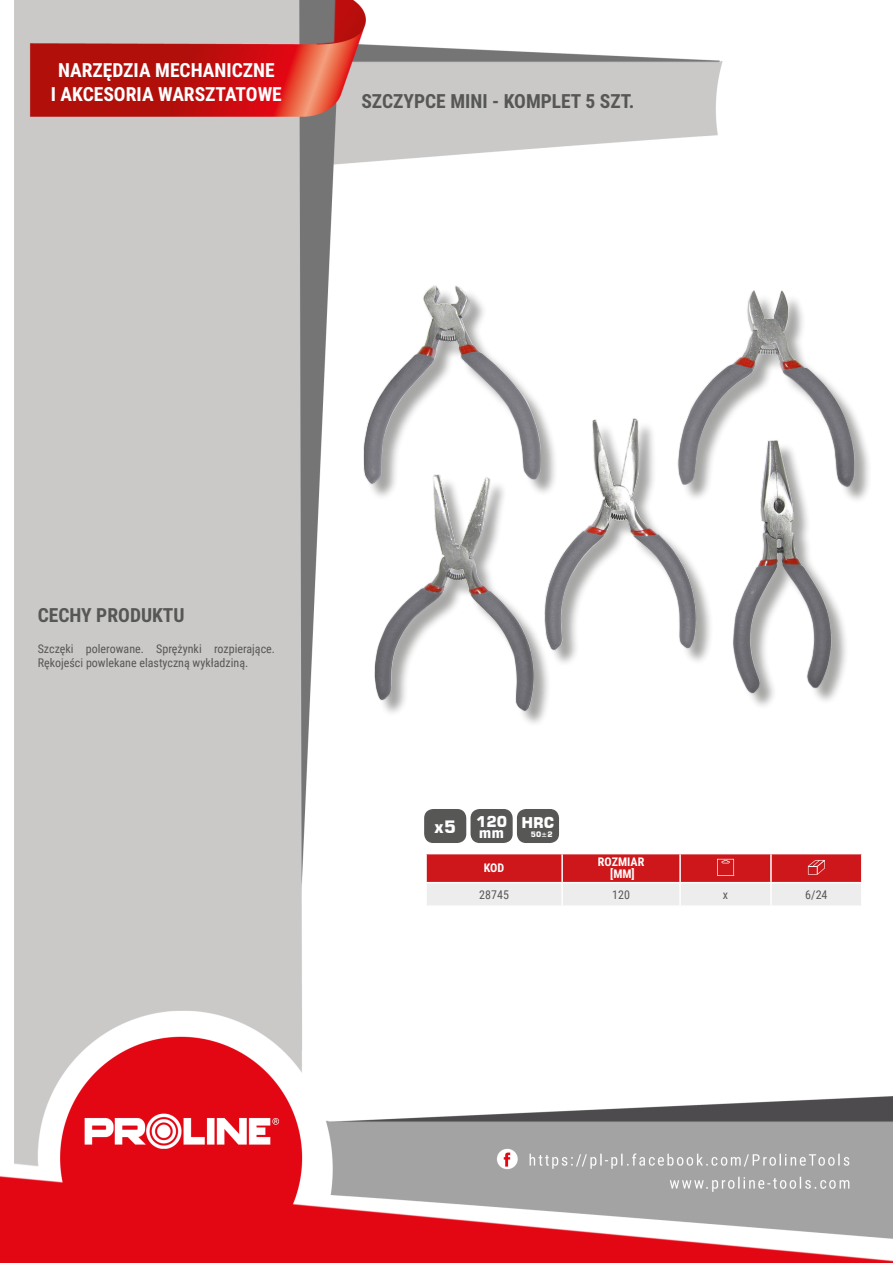
<style>
.page{position:relative;width:893px;height:1263px;background:#fff}
.page>*{position:absolute;margin:0;border:0;box-sizing:border-box;transform-origin:0 0}
.NagĹ_Ăłwek{font:700 19.5px/23.4px "Roboto Condensed";color:#fff;text-align:center}
.Lewo_bez_dzielenia{font:700 19.5px "Roboto Condensed";color:#575756}
.MateriaĹ__CECHY{font:700 19.5px "Roboto Condensed";color:#575756}
.t1{font:700 17.1px "Square 721 BT";color:#fff}
.t2{font:700 14.85px/10.4px "Square 721 BT";color:#fff}
.Opisy{font:12px/14.4px "Roboto Condensed";color:#575756}
.Center{font:12px "Roboto Condensed";color:#575756}
.Ĺšrodek_bez_dzieleni{font:700 12px "Roboto Condensed";color:#fff}
.Indeks{font:12px "Roboto Condensed";color:#575756}
.Ĺšrodek__wymuszenie{font:700 12px "Roboto Condensed";color:#fff}
.Tabelka_nagĹ_Ăłwek{font:700 12px "Roboto Condensed";color:#fff}
.t3{font:700 7.5px "Square 721 BT";color:#fff}
</style>
<div class="page">
<img style="left:0;top:0;width:893px;height:1263px">
<div style="left:366px;top:288px;width:506px;height:440px;background:#1d1d1b;opacity:.4"></div>
<img style="left:363px;top:285px;width:491px;height:426px">
<hr style="left:425px;top:854px;width:2px;height:28px;background:#fff">
<hr style="left:425px;top:883px;width:2px;height:22px;background:#fff">
<hr style="left:425px;top:853px;width:137px;height:1px;background:#fff">
<hr style="left:425px;top:882px;width:137px;height:1px;background:#fff">
<hr style="left:425px;top:905px;width:137px;height:2px;background:#fff">
<hr style="left:562px;top:905px;width:118px;height:2px;background:#fff">
<hr style="left:680px;top:905px;width:91px;height:2px;background:#fff">
<hr style="left:771px;top:905px;width:91px;height:2px;background:#fff">
<svg style="left:426px;top:853px;width:436px;height:52px;background:#dd7f81"></svg>
<div style="left:425px;top:810px;width:41px;height:32px;background:#575756;border-radius:8px"></div>
<div style="left:424px;top:809px;width:42px;height:34px;border:1px solid #575756;border-radius:8px"></div>
<div style="left:471px;top:810px;width:41px;height:32px;background:#575756;border-radius:8px"></div>
<div style="left:470px;top:809px;width:43px;height:34px;border:1px solid #575756;border-radius:8px"></div>
<div style="left:518px;top:810px;width:40px;height:32px;background:#575756;border-radius:8px"></div>
<div style="left:517px;top:809px;width:42px;height:34px;border:1px solid #575756;border-radius:8px"></div>
<p class="NagĹ_Ăłwek" style="left:51px;top:58px;width:233px">NARZĘDZIA MECHANICZNE<br>I AKCESORIA WARSZTATOWE</p>
<p class="Lewo_bez_dzielenia" style="left:361px;top:88px;width:275px">SZCZYPCE MINI - KOMPLET 5 SZT.</p>
<p class="MateriaĹ__CECHY" style="left:38px;top:601px;width:148px">CECHY PRODUKTU</p>
<p class="Opisy" style="left:38px;top:641px;width:239px">Szczęki polerowane. Sprężynki rozpierające.<br>Rękojeści powlekane elastyczną wykładziną.</p>
<p class="t1" style="left:434px;top:816px;width:23px">x5</p>
<p class="t2" style="left:476px;top:816px;width:33px">120 mm</p>
<p class="t2" style="left:521px;top:818px;width:34px">HRC</p>
<p class="t3" style="left:531px;top:830px;width:23px">50±2</p>
<p class="Tabelka_nagĹ_Ăłwek" style="left:484px;top:860px;width:22px">KOD</p>
<p class="Ĺšrodek_bez_dzieleni" style="left:598px;top:854px;width:48px">ROZMIAR</p>
<p class="Ĺšrodek__wymuszenie" style="left:610px;top:866px;width:26px">[MM]</p>
<p class="Indeks" style="left:479px;top:886px;width:31px">28745</p>
<p class="Center" style="left:612px;top:886px;width:19px">120</p>
<p class="Center" style="left:723px;top:886px;width:7px">x</p>
<p class="Center" style="left:805px;top:886px;width:24px">6/24</p>
</div>
